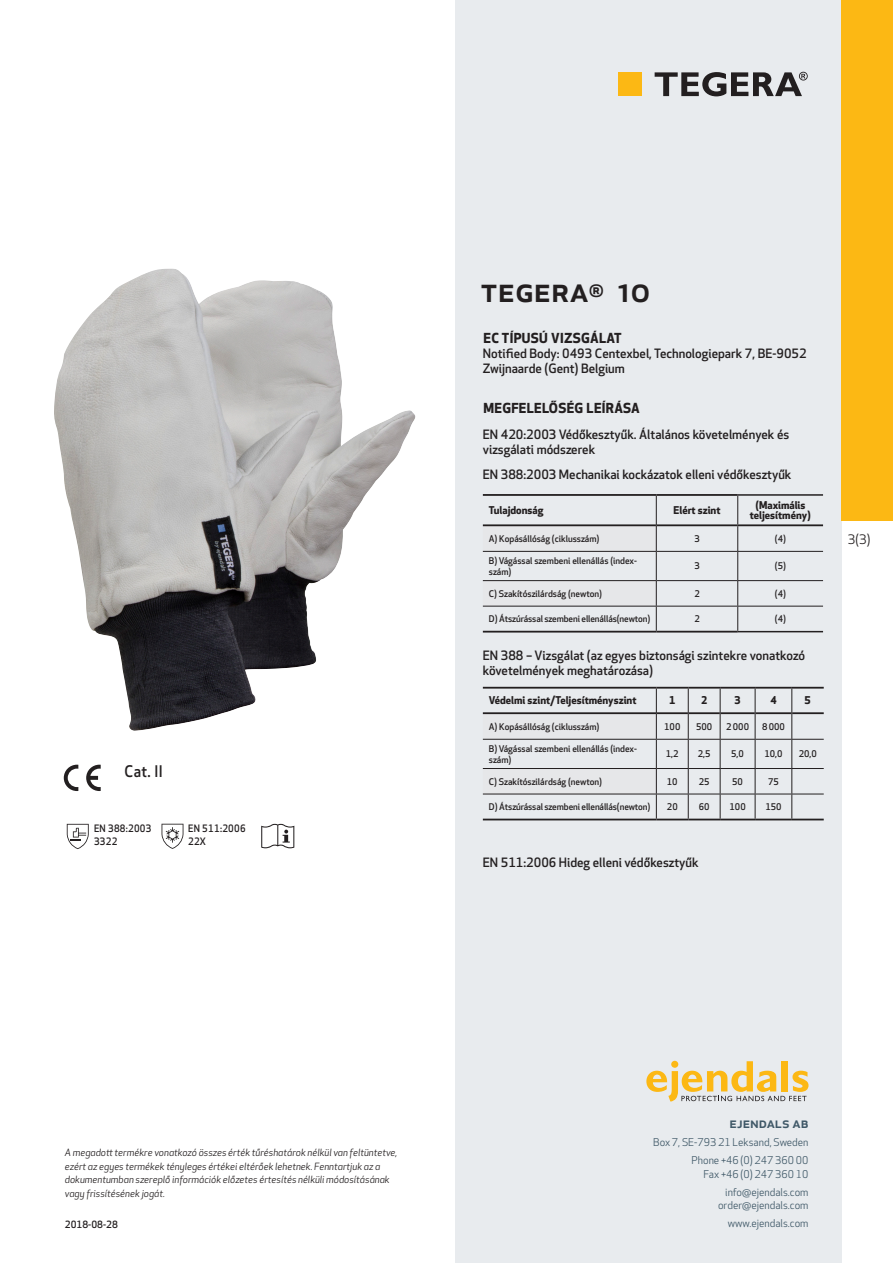
<style>
.page{position:relative;width:893px;height:1263px;background:#fff}
.page>*{position:absolute;margin:0;border:0;box-sizing:border-box;transform-origin:0 0}
.prodname{font:500 34.5px "Apex New";color:#231f20}
.Artikel{font:500 15.6px "Apex New";color:#231f20;scale:.95 1}
.t1{font:500 15px "Apex New";color:#405968}
.Compliance_body{font:700 13.5px "Apex New";letter-spacing:.025em;color:#231f20}
.t2{font:12.75px "Apex New";color:#231f20}
.Compliance_body-2{font:500 12.6px/15px "Apex New";color:#231f20}
.Artikel-2{font:500 12.6px/15.1px "Apex New";color:#231f20}
.t3{font:10.5px/18px "Apex New";color:#405968;text-align:right}
.Artikel-3{font:700 10.5px/10.5px "Apex New";color:#231f20;text-align:center}
.Artikel-4{font:500 10.05px/13.2px "Apex New";letter-spacing:.025em;color:#231f20;scale:.95 1}
.t4{font:italic 9.75px/13.5px "Apex New";color:#231f20}
.t5{font:500 9.75px "Apex New";color:#231f20}
.Artikel-5{font:500 9px/10.5px "Apex New";color:#231f20}
</style>
<div class="page">
<div style="left:455px;top:0;width:387px;height:1263px;background:#e8ebee"></div>
<svg style="left:646px;top:1061px;width:162px;height:40px"></svg>
<hr style="left:738px;top:606px;width:85px;height:1px;background:#231f20">
<svg style="left:737px;top:496px;width:1px;height:135px"></svg>
<hr style="left:738px;top:494px;width:85px;height:2px;background:#231f20">
<hr style="left:738px;top:631px;width:85px;height:1px;background:#231f20">
<hr style="left:483px;top:494px;width:173px;height:2px;background:#231f20">
<hr style="left:657px;top:524px;width:81px;height:2px;background:#231f20">
<hr style="left:738px;top:524px;width:85px;height:2px;background:#231f20">
<hr style="left:483px;top:631px;width:173px;height:1px;background:#231f20">
<hr style="left:656px;top:551px;width:82px;height:1px;background:#231f20">
<hr style="left:738px;top:551px;width:85px;height:1px;background:#231f20">
<hr style="left:656px;top:580px;width:82px;height:1px;background:#231f20">
<hr style="left:738px;top:580px;width:85px;height:1px;background:#231f20">
<hr style="left:656px;top:606px;width:82px;height:1px;background:#231f20">
<hr style="left:656px;top:494px;width:82px;height:2px;background:#231f20">
<hr style="left:656px;top:631px;width:82px;height:1px;background:#231f20">
<svg style="left:483px;top:496px;width:174px;height:135px"></svg>
<hr style="left:483px;top:687px;width:173px;height:2px;background:#231f20">
<hr style="left:657px;top:712px;width:31px;height:2px;background:#231f20">
<hr style="left:689px;top:712px;width:31px;height:2px;background:#231f20">
<hr style="left:720px;top:712px;width:35px;height:2px;background:#231f20">
<hr style="left:755px;top:712px;width:36px;height:2px;background:#231f20">
<hr style="left:792px;top:712px;width:32px;height:2px;background:#231f20">
<hr style="left:483px;top:819px;width:173px;height:1px;background:#231f20">
<hr style="left:656px;top:739px;width:32px;height:1px;background:#231f20">
<hr style="left:688px;top:739px;width:32px;height:1px;background:#231f20">
<hr style="left:720px;top:739px;width:35px;height:1px;background:#231f20">
<hr style="left:755px;top:739px;width:37px;height:1px;background:#231f20">
<hr style="left:792px;top:739px;width:32px;height:1px;background:#231f20">
<hr style="left:656px;top:768px;width:32px;height:1px;background:#231f20">
<hr style="left:688px;top:768px;width:32px;height:1px;background:#231f20">
<hr style="left:720px;top:768px;width:35px;height:1px;background:#231f20">
<hr style="left:755px;top:768px;width:37px;height:1px;background:#231f20">
<hr style="left:792px;top:768px;width:32px;height:1px;background:#231f20">
<hr style="left:656px;top:794px;width:32px;height:1px;background:#231f20">
<hr style="left:688px;top:794px;width:32px;height:1px;background:#231f20">
<hr style="left:720px;top:794px;width:35px;height:1px;background:#231f20">
<hr style="left:755px;top:794px;width:37px;height:1px;background:#231f20">
<hr style="left:792px;top:794px;width:32px;height:1px;background:#231f20">
<hr style="left:656px;top:687px;width:32px;height:2px;background:#231f20">
<hr style="left:656px;top:819px;width:32px;height:1px;background:#231f20">
<svg style="left:483px;top:689px;width:174px;height:130px"></svg>
<hr style="left:688px;top:687px;width:32px;height:2px;background:#231f20">
<hr style="left:688px;top:819px;width:32px;height:1px;background:#231f20">
<svg style="left:688px;top:689px;width:1px;height:130px"></svg>
<hr style="left:720px;top:687px;width:35px;height:2px;background:#231f20">
<hr style="left:720px;top:819px;width:35px;height:1px;background:#231f20">
<svg style="left:720px;top:689px;width:1px;height:130px"></svg>
<hr style="left:755px;top:687px;width:37px;height:2px;background:#231f20">
<hr style="left:755px;top:819px;width:37px;height:1px;background:#231f20">
<svg style="left:755px;top:689px;width:1px;height:130px"></svg>
<hr style="left:792px;top:687px;width:32px;height:2px;background:#231f20">
<hr style="left:792px;top:819px;width:32px;height:1px;background:#231f20">
<svg style="left:791px;top:689px;width:1px;height:130px"></svg>
<svg style="left:86px;top:765px;width:15px;height:26px"></svg>
<svg style="left:64px;top:765px;width:14px;height:26px"></svg>
<svg style="left:67px;top:824px;width:22px;height:25px"></svg>
<svg style="left:162px;top:824px;width:21px;height:25px"></svg>
<svg style="left:261px;top:824px;width:33px;height:24px"></svg>
<div style="left:618px;top:72px;width:24px;height:24px;background:#fcb814"></div>
<svg style="left:655px;top:72px;width:153px;height:24px"></svg>
<div style="left:842px;top:0;width:51px;height:520px;background:#fcb814"></div>
<img style="left:54px;top:269px;width:362px;height:462px">
<p class="Artikel" style="left:125px;top:761px;width:42px">Cat. II</p>
<p class="Artikel-4" style="left:94px;top:821px;width:62px">EN 388:2003<br>3322</p>
<p class="Artikel-4" style="left:188px;top:821px;width:62px">EN 511:2006<br>22X</p>
<p class="prodname" style="left:480px;top:266px;width:171px">TEGERA<sup>®</sup> 10</p>
<p class="Compliance_body" style="left:483px;top:328px;width:140px">EC TÍPUSÚ VIZSGÁLAT</p>
<p class="Compliance_body-2" style="left:483px;top:345px;width:325px">Notified Body: 0493 Centexbel, Technologiepark 7, BE-9052<br>Zwijnaarde (Gent) Belgium</p>
<p class="Compliance_body" style="left:483px;top:398px;width:158px">MEGFELELŐSÉG LEÍRÁSA</p>
<p class="Compliance_body-2" style="left:483px;top:426px;width:308px">EN 420:2003 Védőkesztyűk. Általános követelmények és vizsgálati módszerek</p>
<p class="Compliance_body-2" style="left:483px;top:467px;width:310px">EN 388:2003 Mechanikai kockázatok elleni védőkesztyűk</p>
<p class="Artikel-3" style="left:489px;top:504px;width:56px">Tulajdonság</p>
<p class="Artikel-3" style="left:674px;top:504px;width:48px">Elért szint</p>
<p class="Artikel-3" style="left:750px;top:499px;width:63px">(Maximális teljesítmény)</p>
<p class="Artikel-5" style="left:489px;top:533px;width:112px">A) Kopásállóság (ciklusszám)</p>
<p class="Artikel-5" style="left:694px;top:533px;width:7px">3</p>
<p class="Artikel-5" style="left:775px;top:533px;width:13px">(4)</p>
<p class="Artikel-5" style="left:489px;top:555px;width:150px">B) Vágással szembeni ellenállás (index&shy;szám)</p>
<p class="Artikel-5" style="left:694px;top:561px;width:7px">3</p>
<p class="Artikel-5" style="left:775px;top:561px;width:13px">(5)</p>
<p class="Artikel-5" style="left:489px;top:588px;width:115px">C) Szakítószilárdság (newton)</p>
<p class="Artikel-5" style="left:694px;top:588px;width:7px">2</p>
<p class="Artikel-5" style="left:775px;top:588px;width:13px">(4)</p>
<p class="Artikel-5" style="left:489px;top:614px;width:163px">D) Átszúrással szembeni ellenállás(newton)</p>
<p class="Artikel-5" style="left:694px;top:614px;width:7px">2</p>
<p class="Artikel-5" style="left:775px;top:614px;width:13px">(4)</p>
<p class="Artikel-2" style="left:483px;top:647px;width:324px">EN 388 – Vizsgálat (az egyes biztonsági szintekre vonatkozó követelmények meghatározása)</p>
<p class="Artikel-3" style="left:489px;top:695px;width:149px">Védelmi szint/Teljesítményszint</p>
<p class="Artikel-3" style="left:669px;top:695px;width:8px">1</p>
<p class="Artikel-3" style="left:701px;top:695px;width:8px">2</p>
<p class="Artikel-3" style="left:734px;top:695px;width:8px">3</p>
<p class="Artikel-3" style="left:770px;top:695px;width:8px">4</p>
<p class="Artikel-3" style="left:805px;top:695px;width:8px">5</p>
<p class="Artikel-5" style="left:489px;top:721px;width:112px">A) Kopásállóság (ciklusszám)</p>
<p class="Artikel-5" style="left:664px;top:721px;width:18px">100</p>
<p class="Artikel-5" style="left:696px;top:721px;width:18px">500</p>
<p class="Artikel-5" style="left:726px;top:721px;width:24px">2 000</p>
<p class="Artikel-5" style="left:762px;top:721px;width:24px">8 000</p>
<p class="Artikel-5" style="left:489px;top:743px;width:150px">B) Vágással szembeni ellenállás (index&shy;szám)</p>
<p class="Artikel-5" style="left:666px;top:748px;width:14px">1,2</p>
<p class="Artikel-5" style="left:698px;top:748px;width:14px">2,5</p>
<p class="Artikel-5" style="left:731px;top:748px;width:14px">5,0</p>
<p class="Artikel-5" style="left:764px;top:748px;width:20px">10,0</p>
<p class="Artikel-5" style="left:799px;top:748px;width:20px">20,0</p>
<p class="Artikel-5" style="left:489px;top:776px;width:115px">C) Szakítószilárdság (newton)</p>
<p class="Artikel-5" style="left:667px;top:776px;width:12px">10</p>
<p class="Artikel-5" style="left:699px;top:776px;width:12px">25</p>
<p class="Artikel-5" style="left:732px;top:776px;width:12px">50</p>
<p class="Artikel-5" style="left:768px;top:776px;width:12px">75</p>
<p class="Artikel-5" style="left:489px;top:801px;width:163px">D) Átszúrással szembeni ellenállás(newton)</p>
<p class="Artikel-5" style="left:667px;top:801px;width:12px">20</p>
<p class="Artikel-5" style="left:699px;top:801px;width:12px">60</p>
<p class="Artikel-5" style="left:729px;top:801px;width:18px">100</p>
<p class="Artikel-5" style="left:765px;top:801px;width:18px">150</p>
<p class="Compliance_body-2" style="left:483px;top:855px;width:217px">EN 511:2006 Hideg elleni védőkesztyűk</p>
<h3 class="t2" style="left:848px;top:531px;width:24px">3(3)</h3>
<p class="t4" style="left:65px;top:1146px;width:334px">A megadott termékre vonatkozó összes érték tűréshatárok nélkül van feltüntetve, ezért az egyes termékek tényleges értékei eltérőek lehetnek. Fenntartjuk az a dokumentumban szereplő információk előzetes értesítés nélküli módosításának vagy frissítésének jogát.</p>
<p class="t5" style="left:65px;top:1218px;width:54px">2018-08-28</p>
<h3 class="t1" style="left:729px;top:1113px;width:80px">ejendals ab</h3>
<p class="t3" style="left:653px;top:1133px;width:157px">Box 7, SE-793 21 Leksand, Sweden<br>Phone +46 (0) 247 360 00</p>
<p class="t3" style="left:703px;top:1165px;width:107px">Fax +46 (0) 247 360 10 info@ejendals.com</p>
<p class="t3" style="left:718px;top:1196px;width:92px">order@ejendals.com</p>
<p class="t3" style="left:728px;top:1215px;width:82px">www.ejendals.com</p>
</div>
